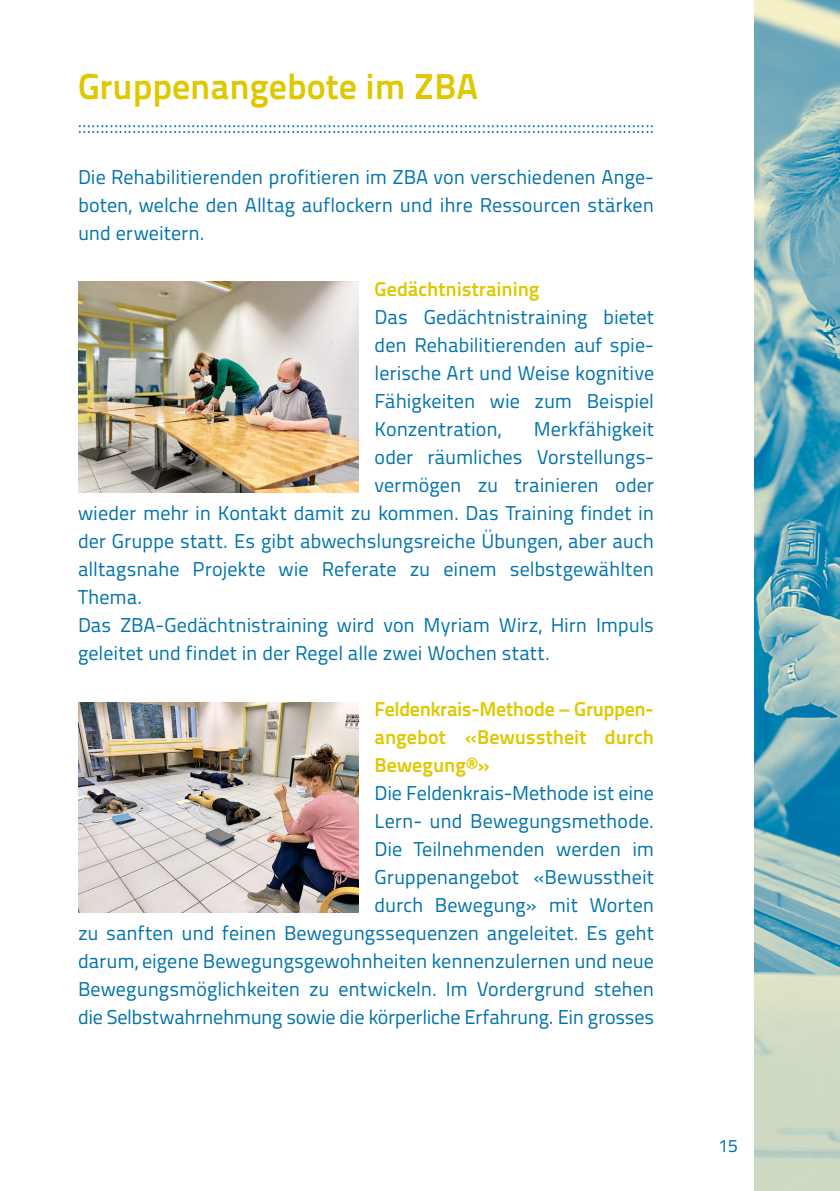
<style>
.page{position:relative;width:840px;height:1191px;background:#fff}
.page>*{position:absolute;margin:0;border:0;box-sizing:border-box;transform-origin:0 0}
.Titel{font:700 36px "Titillium Text 22 L";color:#dfc800}
.Fliesstext{font:20px/28px "Titillium Text 22 L";color:#0073ab;text-align:justify}
.Untertitel_Fliesstex{font:700 20px/28px "Titillium Text 22 L";letter-spacing:-.005em;color:#dfc800}
.Punktlinien{font:18px "Titillium Text 22 L";color:#0073ab}
</style>
<div class="page">
<img style="left:754px;top:0;width:85px;height:1191px">
<img style="left:78px;top:282px;width:281px;height:210px">
<img style="left:78px;top:702px;width:281px;height:210px">
<p class="Titel" style="left:78px;top:59px;width:401px">Gruppenangebote im ZBA</p>
<p class="Punktlinien" style="left:78px;top:113px;width:576px">:::::::::::::::::::::::::::::::::::::::::::::::::::::::::::::::::::::::::::::::::::::::::::::::::::::::::::::::::::::::::::::::</p>
<p class="Fliesstext" style="left:78px;top:162px;width:577px">Die Rehabilitierenden profitieren im ZBA von verschiedenen Ange&shy;boten, welche den Alltag auflockern und ihre Ressourcen stärken und erweitern.</p>
<p class="Untertitel_Fliesstex" style="left:374px;top:274px;width:166px">Gedächtnistraining</p>
<p class="Fliesstext" style="left:374px;top:302px;width:281px">Das Gedächtnistraining bietet den Rehabilitierenden auf spie&shy;lerische Art und Weise kognitive Fähigkeiten wie zum Beispiel Konzentration,</p>
<p class="Fliesstext" style="left:533px;top:414px;width:122px">Merkfähigkeit</p>
<p class="Fliesstext" style="left:374px;top:442px;width:281px">oder räumliches Vorstellungs-</p>
<p class="Fliesstext" style="left:374px;top:470px;width:281px">vermögen zu trainieren oder</p>
<p class="Fliesstext" style="left:78px;top:498px;width:577px">wieder mehr in Kontakt damit zu kommen. Das Training findet in</p>
<p class="Fliesstext" style="left:78px;top:526px;width:577px">der Gruppe statt. Es gibt abwechslungsreiche Übungen, aber auch</p>
<p class="Fliesstext" style="left:78px;top:554px;width:577px">alltagsnahe Projekte wie Referate zu einem selbstgewählten</p>
<p class="Fliesstext" style="left:78px;top:582px;width:66px">Thema.</p>
<p class="Fliesstext" style="left:78px;top:610px;width:577px">Das ZBA-Gedächtnistraining wird von Myriam Wirz, Hirn Impuls geleitet und findet in der Regel alle zwei Wochen statt.</p>
<p class="Untertitel_Fliesstex" style="left:374px;top:694px;width:281px">Feldenkrais-Methode – Gruppen&shy;angebot «Bewusstheit durch<br>Bewegung®»</p>
<p class="Fliesstext" style="left:78px;top:778px;width:577px;text-align:right">Die Feldenkrais-Methode ist eine<br>Lern- und Bewegungsmethode.<br>Die Teilnehmenden werden im<br>Gruppenangebot «Bewusstheit<br>durch Bewegung» mit Worten<br>zu sanften und feinen Bewegungssequenzen angeleitet. Es geht darum, eigene Bewegungsgewohnheiten kennenzulernen und neue Bewegungsmöglichkeiten zu entwickeln. Im Vordergrund stehen die Selbstwahrnehmung sowie die körperliche Erfahrung. Ein grosses</p>
<p class="Punktlinien" style="left:718px;top:1132px;width:21px">15</p>
</div>
